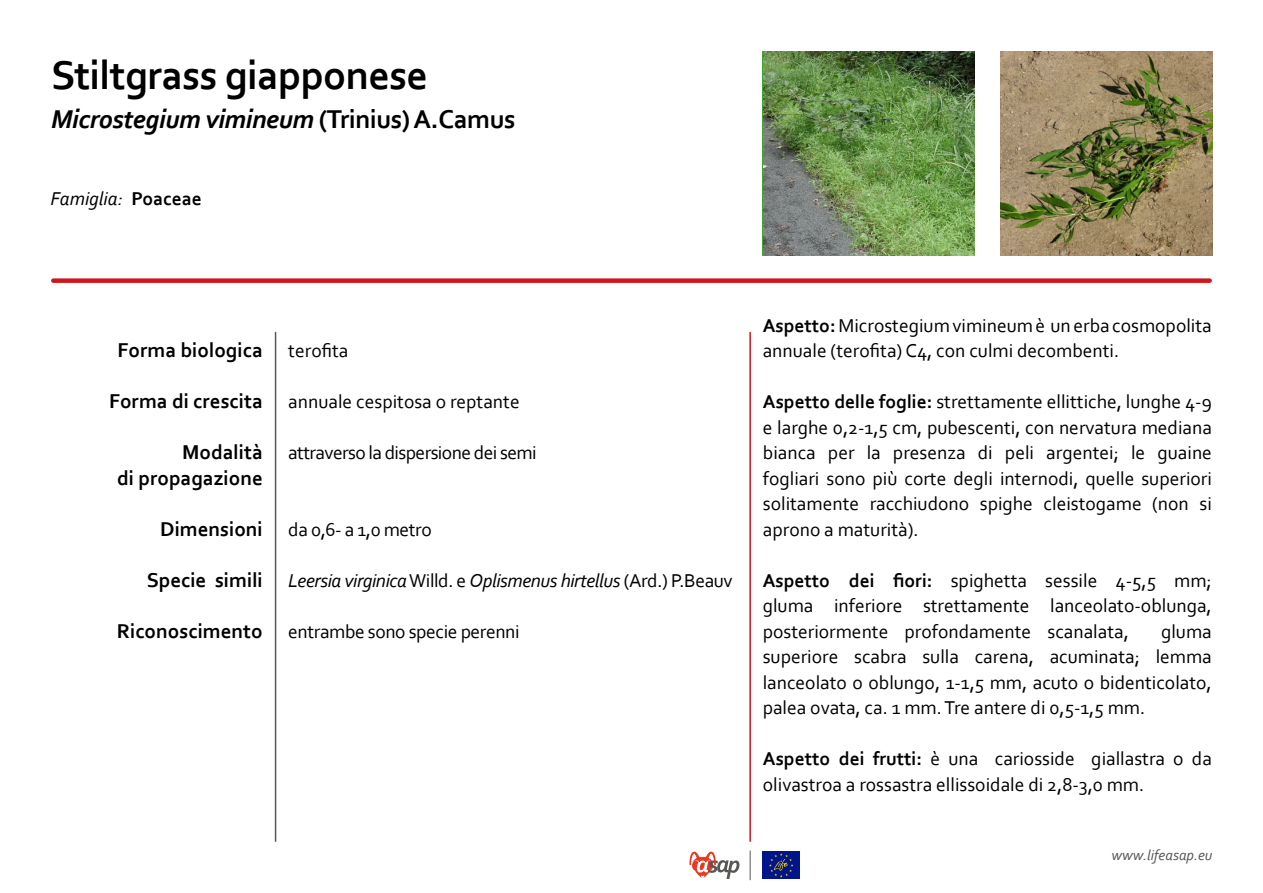
<style>
.page{position:relative;width:1263px;height:893px;background:#fff}
.page>*{position:absolute;margin:0;border:0;box-sizing:border-box;transform-origin:0 0}
.t1{font:700 42px "Corbel";letter-spacing:-.015em;color:#000}
.t2{font:italic 700 27px "Corbel";letter-spacing:-.015em;color:#000}
.t3{font:700 21px/25.5px "Corbel";color:#000;text-align:right}
.t4{font:19.5px/25.5px "Corbel";color:#000;text-align:justify}
.t5{font:italic 19.5px "Corbel";letter-spacing:-.02em;color:#000}
.t6{font:19.5px "Corbel";letter-spacing:-.03em;color:#000}
.t7{font:19.5px "Corbel";letter-spacing:-.02em;color:#000}
.t8{font:italic 19.5px "Corbel";color:#000}
.t9{font:italic 15px "Corbel";color:#575756}
.s1{font-style:normal}
.s2{font-weight:700;font-style:normal}
.s3{font-weight:700}
</style>
<div class="page">
<div style="left:53px;top:278px;width:1157px;height:5px;background:#cd171a"></div>
<img style="left:1000px;top:51px;width:212px;height:204px">
<img style="left:764px;top:51px;width:211px;height:204px">
<hr style="left:749px;top:332px;width:2px;height:509px;background:#cd171a">
<svg style="left:689px;top:851px;width:50px;height:28px"></svg>
<svg style="left:750px;top:851px;width:1px;height:29px"></svg>
<div style="left:762px;top:852px;width:38px;height:27px;background:#001589"></div>
<svg style="left:769px;top:853px;width:24px;height:24px"></svg>
<hr style="left:275px;top:332px;width:1px;height:509px;background:#575756">
<h1 class="t1" style="left:51px;top:49px;width:379px">Stiltgrass giapponese</h1>
<h2 class="t2" style="left:51px;top:102px;width:466px">Microstegium vimineum <span class="s1">(Trinius) A.Camus</span></h2>
<p class="t8" style="left:51px;top:186px;width:153px">Famiglia: <span class="s2">Poaceae</span></p>
<p class="t3" style="left:118px;top:337px;width:147px">Forma biologica</p>
<p class="t3" style="left:109px;top:388px;width:155px">Forma di crescita</p>
<p class="t3" style="left:117px;top:439px;width:147px">Modalità<br>di propagazione</p>
<p class="t3" style="left:160px;top:516px;width:104px">Dimensioni</p>
<p class="t3" style="left:147px;top:567px;width:118px">Specie simili</p>
<p class="t3" style="left:117px;top:618px;width:147px">Riconoscimento</p>
<p class="t4" style="left:763px;top:312px;width:451px"><span class="s3">Aspetto:</span> Microstegium vimineum è un erba cosmopolita</p>
<p class="t4" style="left:288px;top:337px;width:62px">terofita</p>
<p class="t4" style="left:763px;top:337px;width:358px">annuale (terofita) C4, con culmi decombenti.</p>
<p class="t4" style="left:288px;top:388px;width:233px">annuale cespitosa o reptante</p>
<p class="t6" style="left:288px;top:441px;width:250px">attraverso la dispersione dei semi</p>
<p class="t4" style="left:288px;top:516px;width:145px">da 0,6- a 1,0 metro</p>
<p class="t4" style="left:763px;top:388px;width:451px"><span class="s3">Aspetto delle foglie:</span> strettamente ellittiche, lunghe 4-9 e larghe 0,2-1,5 cm, pubescenti, con nervatura mediana bianca per la presenza di peli argentei; le guaine fogliari sono più corte degli internodi, quelle superiori solitamente racchiudono spighe cleistogame (non si aprono a maturità).</p>
<p class="t5" style="left:288px;top:568px;width:446px">Leersia virginica <span class="s1">Willd. e</span> Oplismenus hirtellus <span class="s1">(Ard.) P.Beauv</span></p>
<p class="t7" style="left:288px;top:619px;width:233px">entrambe sono specie perenni</p>
<p class="t4" style="left:763px;top:567px;width:451px"><span class="s3">Aspetto dei fiori:</span> spighetta sessile 4-5,5 mm; gluma inferiore strettamente lanceolato-oblunga, posteriormente profondamente scanalata,</p>
<p class="t4" style="left:763px;top:618px;width:451px;text-indent:398px">gluma superiore scabra sulla carena, acuminata; lemma lanceolato o oblungo, 1-1,5 mm, acuto o bidenticolato, palea ovata, ca. 1 mm. Tre antere di 0,5-1,5 mm.</p>
<p class="t4" style="left:763px;top:746px;width:451px"><span class="s3">Aspetto dei frutti:</span> è una cariosside giallastra o da olivastroa a rossastra ellissoidale di 2,8-3,0 mm.</p>
<p class="t9" style="left:1111px;top:846px;width:102px">www.lifeasap.eu</p>
</div>
